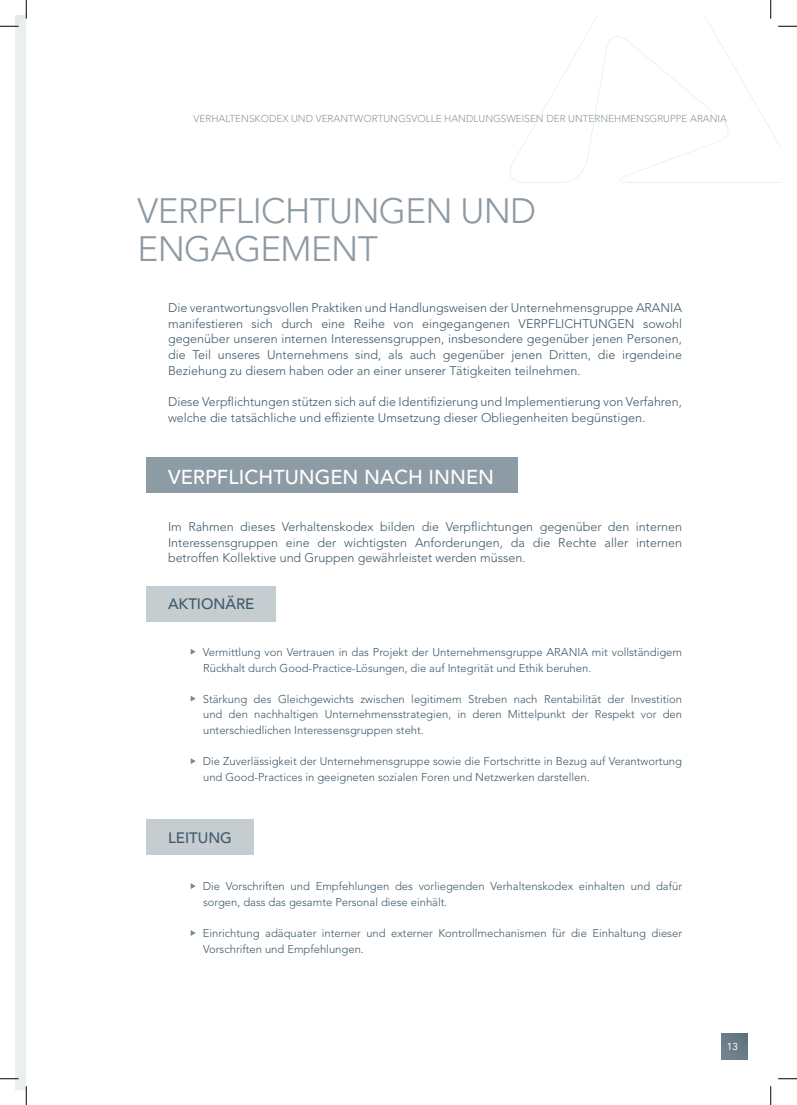
<style>
.page{position:relative;width:797px;height:1105px;background:#fff}
.page>*{position:absolute;margin:0;border:0;box-sizing:border-box;transform-origin:0 0}
.t1{font:300 35px/37.5px "Avenir LT Std";letter-spacing:-.02em;color:#8d99a3}
.t2{font:500 20px "Avenir LT Std";color:#fff}
.t3{font:500 15px "Avenir LT Std";color:#405968}
.t4{font:300 12.5px/15.6px "Avenir LT Std";color:#405968;text-align:justify}
.t5{font:300 11.25px/15.6px "Avenir LT Std";color:#405968}
.t6{font:300 10px "Avenir LT Std";color:#8d99a3}
.t7{font:10px "Avenir LT Std";color:#fff}
</style>
<div class="page">
<svg style="left:510px;top:16px;width:271px;height:167px"></svg>
<svg style="left:721px;top:1033px;width:26px;height:27px"></svg>
<div style="left:16px;top:16px;width:10px;height:1073px;background:#eceff0"></div>
<div style="left:146px;top:458px;width:372px;height:35px;background:#8c9ba4"></div>
<div style="left:146px;top:586px;width:129px;height:36px;background:#c6cdd1"></div>
<div style="left:146px;top:819px;width:108px;height:36px;background:#c6cdd1"></div>
<svg style="left:191px;top:649px;width:5px;height:6px"></svg>
<svg style="left:191px;top:696px;width:5px;height:5px"></svg>
<svg style="left:191px;top:758px;width:5px;height:6px"></svg>
<svg style="left:191px;top:883px;width:5px;height:6px"></svg>
<svg style="left:191px;top:930px;width:5px;height:6px"></svg>
<svg style="left:778px;top:25px;width:19px;height:2px"></svg>
<svg style="left:0;top:1078px;width:19px;height:1px"></svg>
<svg style="left:778px;top:1078px;width:19px;height:1px"></svg>
<svg style="left:0;top:0;width:27px;height:780px"></svg>
<svg style="left:25px;top:1086px;width:2px;height:19px"></svg>
<svg style="left:770px;top:0;width:1px;height:19px"></svg>
<svg style="left:770px;top:1086px;width:1px;height:19px"></svg>
<p class="t6" style="left:194px;top:113px;width:535px">VERHALTENSKODEX UND VERANTWORTUNGSVOLLE HANDLUNGSWEISEN DER UNTERNEHMENSGRUPPE ARANIA</p>
<h1 class="t1" style="left:138px;top:192px;width:400px">VERPFLICHTUNGEN UND<br>ENGAGEMENT</h1>
<p class="t4" style="left:168px;top:300px;width:515px">Die verantwortungsvollen Praktiken und Handlungsweisen der Unternehmensgruppe ARANIA manifestieren sich durch eine Reihe von eingegangenen VERPFLICHTUNGEN sowohl gegenüber unseren internen Interessensgruppen, insbesondere gegenüber jenen Personen, die Teil unseres Unternehmens sind, als auch gegenüber jenen Dritten, die irgendeine Beziehung zu diesem haben oder an einer unserer Tätigkeiten teilnehmen.</p>
<p class="t4" style="left:168px;top:394px;width:515px">Diese Verpflichtungen stützen sich auf die Identifizierung und Implementierung von Verfahren, welche die tatsächliche und effiziente Umsetzung dieser Obliegenheiten begünstigen.</p>
<h2 class="t2" style="left:168px;top:465px;width:327px">VERPFLICHTUNGEN NACH INNEN</h2>
<p class="t4" style="left:168px;top:519px;width:515px">Im Rahmen dieses Verhaltenskodex bilden die Verpflichtungen gegenüber den internen Interessensgruppen eine der wichtigsten Anforderungen, da die Rechte aller internen betroffen Kollektive und Gruppen gewährleistet werden müssen.</p>
<p class="t3" style="left:168px;top:595px;width:88px">AKTIONÄRE</p>
<p class="t5" style="left:203px;top:644px;width:481px">Vermittlung von Vertrauen in das Projekt der Unternehmensgruppe ARANIA mit vollständigem<br>Rückhalt durch Good-Practice-Lösungen, die auf Integrität und Ethik beruhen.</p>
<p class="t5" style="left:203px;top:691px;width:481px;text-align:justify">Stärkung des Gleichgewichts zwischen legitimem Streben nach Rentabilität der Investition und den nachhaltigen Unternehmensstrategien, in deren Mittelpunkt der Respekt vor den unterschiedlichen Interessensgruppen steht.</p>
<p class="t5" style="left:203px;top:754px;width:481px">Die Zuverlässigkeit der Unternehmensgruppe sowie die Fortschritte in Bezug auf Verantwortung und Good-Practices in geeigneten sozialen Foren und Netzwerken darstellen.</p>
<p class="t3" style="left:168px;top:829px;width:65px">LEITUNG</p>
<p class="t5" style="left:203px;top:879px;width:481px">Die Vorschriften und Empfehlungen des vorliegenden Verhaltenskodex einhalten und dafür sorgen, dass das gesamte Personal diese einhält.</p>
<p class="t5" style="left:203px;top:925px;width:481px">Einrichtung adäquater interner und externer Kontrollmechanismen für die Einhaltung dieser<br>Vorschriften und Empfehlungen.</p>
<p class="t7" style="left:727px;top:1041px;width:13px">13</p>
</div>
